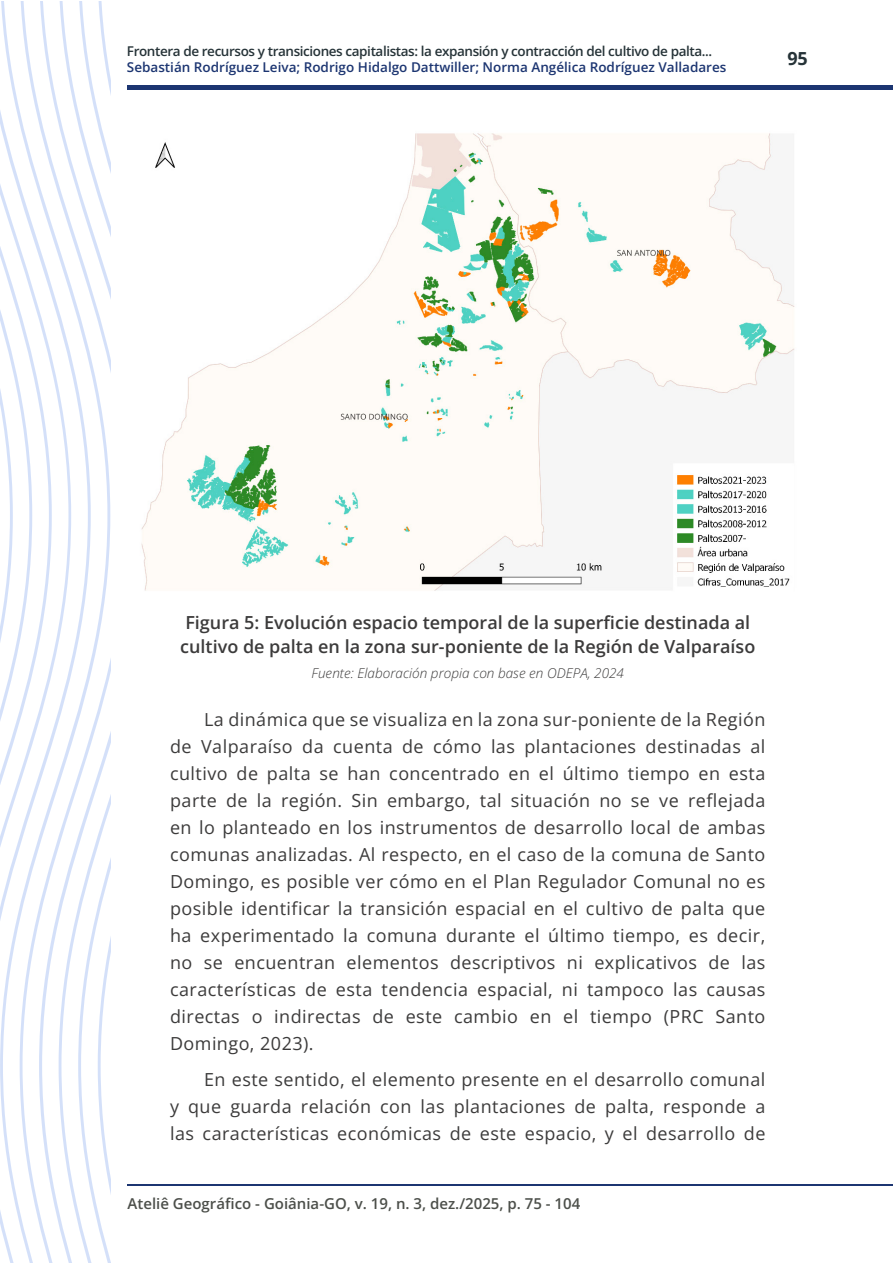
<style>
.page{position:relative;width:893px;height:1263px;background:#fff}
.page>*{position:absolute;margin:0;border:0;box-sizing:border-box;transform-origin:0 0}
.t1{font:18px/27px "Open Sans";letter-spacing:.025em;color:#3c3b3b;text-align:justify}
.t2{font:600 18px/24px "Open Sans";color:#3c3b3b}
.t3{font:700 18px "Open Sans";color:#263338}
.t4{font:600 15px "Open Sans";color:#4c4f4a}
.t5{font:600 13.5px "Open Sans";letter-spacing:-.03em;color:#263338}
.t6{font:600 13.5px "Open Sans";color:#1c3571}
.t7{font:italic 300 13.5px "Open Sans";color:#3c3b3b}
</style>
<div class="page">
<hr style="left:128px;top:85px;width:765px;height:4px;background:#1c3571">
<hr style="left:128px;top:1184px;width:765px;height:1px;background:#1c3571">
<svg style="left:91px;top:2px;width:19px;height:1261px"></svg>
<svg style="left:71px;top:2px;width:20px;height:1261px"></svg>
<svg style="left:52px;top:2px;width:19px;height:1261px"></svg>
<svg style="left:32px;top:2px;width:20px;height:1261px"></svg>
<svg style="left:0;top:2px;width:32px;height:1261px"></svg>
<img style="left:141px;top:133px;width:654px;height:458px">
<p class="t5" style="left:127px;top:41px;width:587px">Frontera de recursos y transiciones capitalistas: la expansión y contracción del cultivo de palta...</p>
<p class="t6" style="left:127px;top:58px;width:601px">Sebastián Rodríguez Leiva; Rodrigo Hidalgo Dattwiller; Norma Angélica Rodríguez Valladares</p>
<p class="t3" style="left:787px;top:45px;width:22px">95</p>
<p class="t2" style="left:180px;top:610px;width:577px">Figura 5: Evolución espacio temporal de la superficie destinada al cultivo de palta en la zona sur-poniente de la Región de Valparaíso</p>
<p class="t7" style="left:312px;top:664px;width:314px">Fuente: Elaboración propia con base en ODEPA, 2024</p>
<p class="t1" style="left:170px;top:706px;width:597px;text-indent:34px">La dinámica que se visualiza en la zona sur-poniente de la Región de Valparaíso da cuenta de cómo las plantaciones destinadas al cultivo de palta se han concentrado en el último tiempo en esta parte de la región. Sin embargo, tal situación no se ve reflejada en lo planteado en los instrumentos de desarrollo local de ambas comunas analizadas. Al respecto, en el caso de la comuna de Santo Domingo, es posible ver cómo en el Plan Regulador Comunal no es posible identificar la transición espacial en el cultivo de palta que ha experimentado la comuna durante el último tiempo, es decir, no se encuentran elementos descriptivos ni explicativos de las características de esta tendencia espacial, ni tampoco las causas directas o indirectas de este cambio en el tiempo (PRC Santo Domingo, 2023).</p>
<p class="t1" style="left:170px;top:1065px;width:597px;text-indent:34px">En este sentido, el elemento presente en el desarrollo comunal y que guarda relación con las plantaciones de palta, responde a las características económicas de este espacio, y el desarrollo de</p>
<p class="t4" style="left:128px;top:1193px;width:454px">Ateliê Geográfico - Goiânia-GO, v. 19, n. 3, dez./2025, p. 75 - 104</p>
</div>
